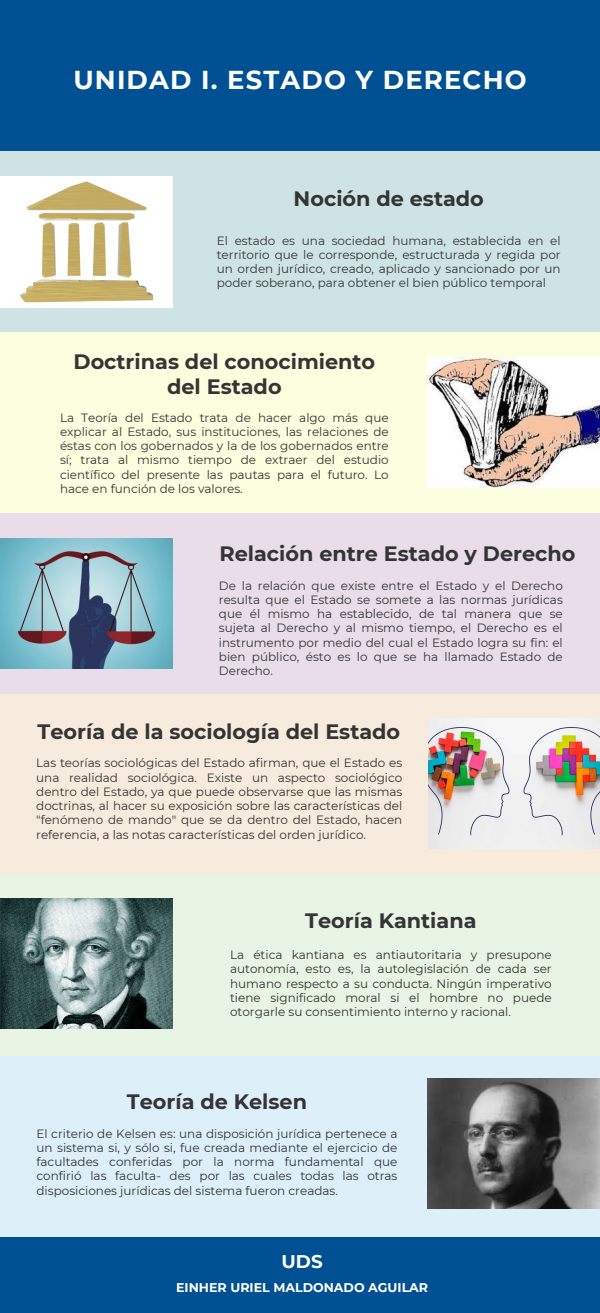
<style>
.page{position:relative;width:600px;height:1313px;background:#005194}
.page>*{position:absolute;margin:0;border:0;box-sizing:border-box;transform-origin:0 0}
.t1{font:700 25.9px "Montserrat";letter-spacing:.045em;color:#fff}
.t2{font:700 20.8px/24.8px "Montserrat";color:#343434;text-align:center}
.t3{font:700 18.3px "Montserrat";color:#fff}
.t4{font:700 12.6px "Montserrat";color:#fff}
.t5{font:12px/14.2px "Montserrat";color:#343434;text-align:justify}
</style>
<div class="page">
<div style="left:0;top:333px;width:600px;height:180px;background:#fbffdf"></div>
<img style="left:428px;top:358px;width:172px;height:130px">
<div style="left:0;top:514px;width:600px;height:180px;background:#e8dde8"></div>
<div style="left:0;top:694px;width:600px;height:180px;background:#f6ebdd"></div>
<div style="left:0;top:875px;width:600px;height:180px;background:#e8f4e4"></div>
<div style="left:0;top:1056px;width:600px;height:180px;background:#ddeff8"></div>
<div style="left:0;top:152px;width:600px;height:180px;background:#cee3e4"></div>
<img style="left:0;top:177px;width:172px;height:130px">
<img style="left:1px;top:539px;width:171px;height:129px">
<img style="left:429px;top:718px;width:171px;height:130px">
<img style="left:0;top:899px;width:172px;height:129px">
<img style="left:428px;top:1079px;width:172px;height:130px">
<p class="t1" style="left:73px;top:64px;width:455px">UNIDAD I. ESTADO Y DERECHO</p>
<p class="t2" style="left:294px;top:186px;width:192px">Noción de estado</p>
<p class="t5" style="left:217px;top:233px;width:345px">El estado es una sociedad humana, establecida en el territorio que le corresponde, estructurada y regida por un orden jurídico, creado, aplicado y sancionado por un poder soberano, para obtener el bien público temporal</p>
<p class="t2" style="left:74px;top:349px;width:303px">Doctrinas del conocimiento del Estado</p>
<p class="t5" style="left:60px;top:410px;width:330px">La Teoría del Estado trata de hacer algo más que explicar al Estado, sus instituciones, las relaciones de éstas con los gobernados y la de los gobernados entre sí; trata al mismo tiempo de extraer del estudio científico del presente las pautas para el futuro. Lo hace en función de los valores.</p>
<p class="t2" style="left:219px;top:542px;width:358px">Relación entre Estado y Derecho</p>
<p class="t5" style="left:219px;top:578px;width:345px">De la relación que existe entre el Estado y el Derecho resulta que el Estado se somete a las normas jurídicas que él mismo ha establecido, de tal manera que se sujeta al Derecho y al mismo tiempo, el Derecho es el instrumento por medio del cual el Estado logra su fin: el bien público, ésto es lo que se ha llamado Estado de Derecho.</p>
<p class="t2" style="left:38px;top:719px;width:364px">Teoría de la sociología del Estado</p>
<p class="t5" style="left:36px;top:756px;width:368px">Las teorías sociológicas del Estado afirman, que el Estado es una realidad sociológica. Existe un aspecto sociológico dentro del Estado, ya que puede observarse que las mismas doctrinas, al hacer su exposición sobre las características del "fenómeno de mando" que se da dentro del Estado, hacen referencia, a las notas características del orden jurídico.</p>
<p class="t2" style="left:305px;top:908px;width:173px">Teoría Kantiana</p>
<p class="t5" style="left:230px;top:948px;width:323px">La ética kantiana es antiautoritaria y presupone autonomía, esto es, la autolegislación de cada ser humano respecto a su conducta. Ningún imperativo tiene significado moral si el hombre no puede otorgarle su consentimiento interno y racional.</p>
<p class="t2" style="left:127px;top:1089px;width:182px">Teoría de Kelsen</p>
<p class="t5" style="left:36px;top:1126px;width:363px">El criterio de Kelsen es: una disposición jurídica pertenece a un sistema si, y sólo si, fue creada mediante el ejercicio de facultades conferidas por la norma fundamental que confirió las faculta- des por las cuales todas las otras disposiciones jurídicas del sistema fueron creadas.</p>
<p class="t3" style="left:282px;top:1251px;width:43px">UDS</p>
<p class="t4" style="left:176px;top:1280px;width:254px">EINHER URIEL MALDONADO AGUILAR</p>
</div>
